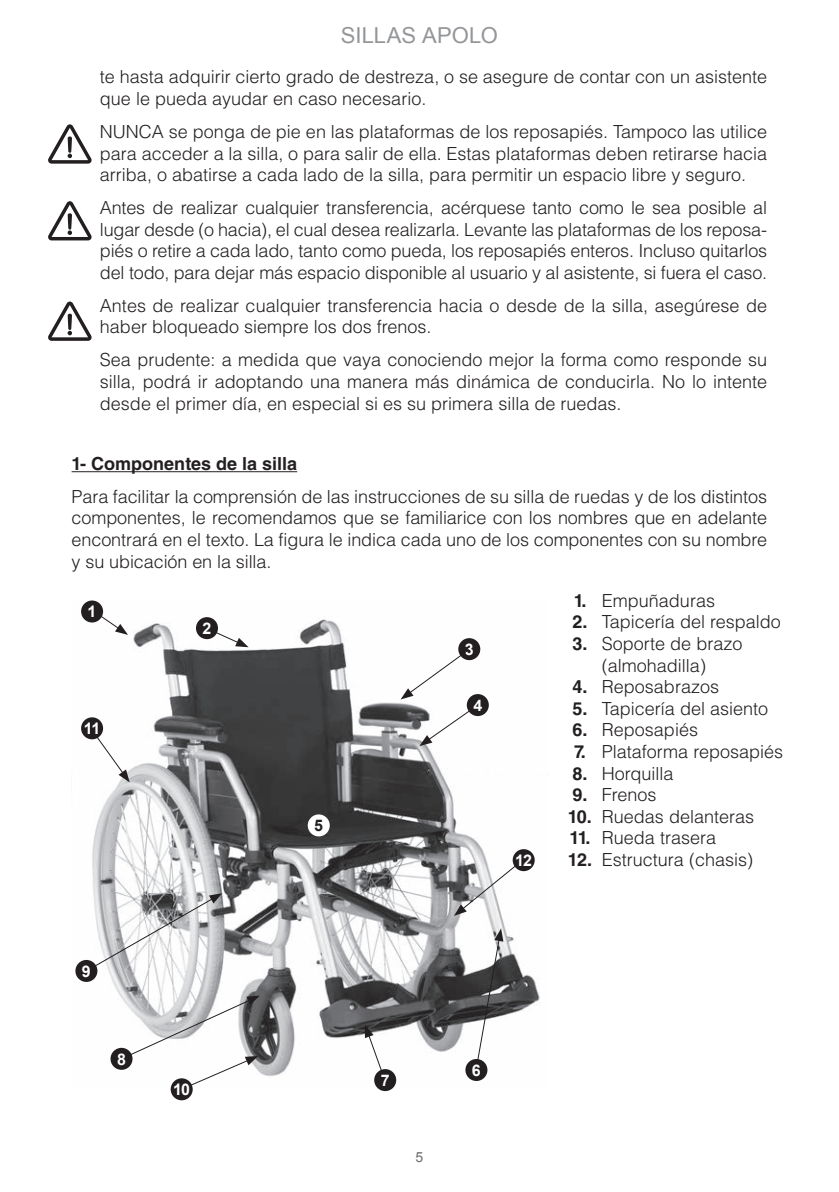
<style>
.page{position:relative;width:839px;height:1192px;background:#fff}
.page>*{position:absolute;margin:0;border:0;box-sizing:border-box;transform-origin:0 0}
.t1{font:22px "Arial";color:#939598}
.t2{font:300 18px/21.6px "Helvetica LT Std";color:#231f20;text-align:justify}
.t3{font:700 18px "Helvetica LT Std";color:#231f20}
.t4{font:700 16px "Arial";color:#fff}
.t5{font:700 16px "Arial";color:#231f20}
.t6{font:14px "Arial";color:#6c6d70}
.s1{font-weight:700}
</style>
<div class="page">
<svg style="left:48px;top:124px;width:44px;height:40px"></svg>
<svg style="left:48px;top:201px;width:44px;height:39px"></svg>
<svg style="left:48px;top:302px;width:44px;height:39px"></svg>
<hr style="left:72px;top:471px;width:225px;height:1px;background:#231f20">
<img style="left:75px;top:607px;width:465px;height:480px">
<div style="left:308px;top:814px;width:22px;height:22px;background:#fff;border-radius:50%"></div>
<div style="left:81px;top:600px;width:22px;height:22px;background:#231f20;border-radius:50%"></div>
<svg style="left:98px;top:614px;width:30px;height:21px"></svg>
<div style="left:196px;top:617px;width:22px;height:22px;background:#231f20;border-radius:50%"></div>
<svg style="left:213px;top:630px;width:35px;height:17px"></svg>
<div style="left:458px;top:638px;width:22px;height:22px;background:#231f20;border-radius:50%"></div>
<svg style="left:400px;top:648px;width:79px;height:98px"></svg>
<div style="left:466px;top:694px;width:22px;height:22px;background:#231f20;border-radius:50%"></div>
<svg style="left:88px;top:725px;width:42px;height:57px"></svg>
<div style="left:81px;top:717px;width:22px;height:22px;background:#231f20;border-radius:50%"></div>
<svg style="left:85px;top:893px;width:137px;height:79px"></svg>
<div style="left:75px;top:960px;width:22px;height:22px;background:#231f20;border-radius:50%"></div>
<div style="left:110px;top:1048px;width:22px;height:22px;background:#231f20;border-radius:50%"></div>
<svg style="left:126px;top:995px;width:134px;height:93px"></svg>
<div style="left:171px;top:1078px;width:22px;height:22px;background:#231f20;border-radius:50%"></div>
<svg style="left:365px;top:1024px;width:21px;height:58px"></svg>
<div style="left:374px;top:1069px;width:22px;height:22px;background:#231f20;border-radius:50%"></div>
<svg style="left:475px;top:928px;width:28px;height:143px"></svg>
<div style="left:465px;top:1059px;width:22px;height:22px;background:#231f20;border-radius:50%"></div>
<svg style="left:454px;top:860px;width:68px;height:56px"></svg>
<div style="left:512px;top:849px;width:22px;height:22px;background:#231f20;border-radius:50%"></div>
<p class="t1" style="left:341px;top:21px;width:158px">SILLAS APOLO</p>
<p class="t2" style="left:100px;top:66px;width:668px">te hasta adquirir cierto grado de destreza, o se asegure de contar con un asistente que le pueda ayudar en caso necesario.</p>
<p class="t2" style="left:100px;top:121px;width:668px">NUNCA se ponga de pie en las plataformas de los reposapiés. Tampoco las utilice para acceder a la silla, o para salir de ella. Estas plataformas deben retirarse hacia arriba, o abatirse a cada lado de la silla, para permitir un espacio libre y seguro.</p>
<p class="t2" style="left:100px;top:197px;width:668px">Antes de realizar cualquier transferencia, acérquese tanto como le sea posible al lugar desde (o hacia), el cual desea realizarla. Levante las plataformas de los reposa&shy;piés o retire a cada lado, tanto como pueda, los reposapiés enteros. Incluso quitarlos del todo, para dejar más espacio disponible al usuario y al asistente, si fuera el caso.</p>
<p class="t2" style="left:100px;top:294px;width:668px">Antes de realizar cualquier transferencia hacia o desde de la silla, asegúrese de haber bloqueado siempre los dos frenos.</p>
<p class="t2" style="left:100px;top:349px;width:668px">Sea prudente: a medida que vaya conociendo mejor la forma como responde su silla, podrá ir adoptando una manera más dinámica de conducirla. No lo intente desde el primer día, en especial si es su primera silla de ruedas.</p>
<p class="t3" style="left:72px;top:453px;width:227px">1- Componentes de la silla</p>
<p class="t2" style="left:72px;top:485px;width:697px">Para facilitar la comprensión de las instrucciones de su silla de ruedas y de los distintos componentes, le recomendamos que se familiarice con los nombres que en adelante encontrará en el texto. La figura le indica cada uno de los componentes con su nombre y su ubicación en la silla.</p>
<p class="t2" style="left:573px;top:589px;width:143px"><span class="s1">1.</span> Empuñaduras</p>
<p class="t2" style="left:572px;top:611px;width:210px"><span class="s1">2.</span> Tapicería del respaldo</p>
<p class="t2" style="left:572px;top:633px;width:171px;text-align:center"><span class="s1">3.</span> Soporte de brazo (almohadilla)</p>
<p class="t2" style="left:572px;top:676px;width:148px"><span class="s1">4.</span> Reposabrazos</p>
<p class="t2" style="left:572px;top:697px;width:197px"><span class="s1">5.</span> Tapicería del asiento</p>
<p class="t2" style="left:572px;top:719px;width:127px"><span class="s1">6.</span> Reposapiés</p>
<p class="t2" style="left:574px;top:741px;width:210px"><span class="s1">7.</span> Plataforma reposapiés</p>
<p class="t2" style="left:572px;top:762px;width:103px"><span class="s1">8.</span> Horquilla</p>
<p class="t2" style="left:572px;top:784px;width:86px"><span class="s1">9.</span> Frenos</p>
<p class="t2" style="left:567px;top:805px;width:188px"><span class="s1">10.</span> Ruedas delanteras</p>
<p class="t2" style="left:569px;top:827px;width:148px"><span class="s1">11.</span> Rueda trasera</p>
<p class="t2" style="left:567px;top:849px;width:187px"><span class="s1">12.</span> Estructura (chasis)</p>
<p class="t4" style="left:88px;top:601px;width:10px">1</p>
<p class="t4" style="left:202px;top:618px;width:10px">2</p>
<p class="t4" style="left:465px;top:639px;width:10px">3</p>
<p class="t4" style="left:473px;top:694px;width:10px">4</p>
<p class="t4" style="left:84px;top:718px;width:18px">11</p>
<p class="t5" style="left:314px;top:815px;width:10px">5</p>
<p class="t4" style="left:515px;top:850px;width:18px">12</p>
<p class="t4" style="left:82px;top:960px;width:10px">9</p>
<p class="t4" style="left:117px;top:1048px;width:10px">8</p>
<p class="t4" style="left:173px;top:1079px;width:19px">10</p>
<p class="t4" style="left:380px;top:1069px;width:10px">7</p>
<p class="t6" style="left:415px;top:1148px;width:9px">5</p>
<p class="t4" style="left:472px;top:1059px;width:10px">6</p>
</div>
